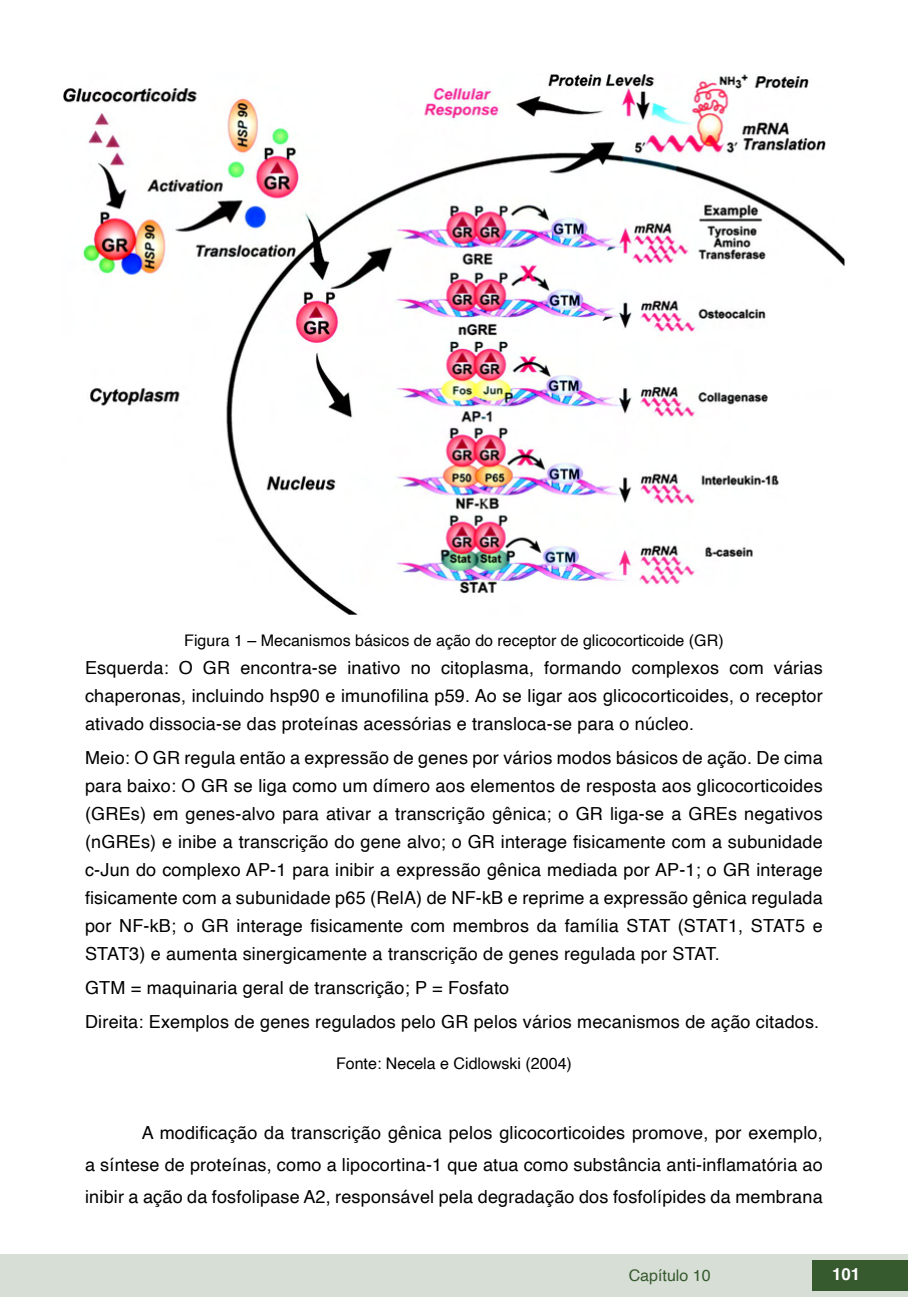
<style>
.page{position:relative;width:908px;height:1304px;background:#fff}
.page>*{position:absolute;margin:0;border:0;box-sizing:border-box;transform-origin:0 0}
.índice_remisivo{font:18px/28px "Helvetica";letter-spacing:.01em;color:#000;text-align:justify}
.txt{font:18px/32px "Helvetica";letter-spacing:.01em;color:#000;text-align:justify}
.t1{font:700 16.8px "Helvetica";color:#fff}
.imagens_graf_tab{font:16px "Helvetica";color:#000}
.t2{font:16px "Helvetica";color:#36592e}
</style>
<div class="page">
<div style="left:0;top:1254px;width:906px;height:43px;background:#d7ded5"></div>
<div style="left:812px;top:1261px;width:95px;height:30px;background:#36592e"></div>
<img style="left:63px;top:74px;width:782px;height:541px">
<p class="imagens_graf_tab" style="left:184px;top:628px;width:540px">Figura 1 – Mecanismos básicos de ação do receptor de glicocorticoide (GR)</p>
<p class="índice_remisivo" style="left:85px;top:655px;width:738px">Esquerda: O GR encontra-se inativo no citoplasma, formando complexos com várias chaperonas, incluindo hsp90 e imunofilina p59. Ao se ligar aos glicocorticoides, o receptor ativado dissocia-se das proteínas acessórias e transloca-se para o núcleo.</p>
<p class="índice_remisivo" style="left:85px;top:744px;width:738px">Meio: O GR regula então a expressão de genes por vários modos básicos de ação. De cima para baixo: O GR se liga como um dímero aos elementos de resposta aos glicocorticoides (GREs) em genes-alvo para ativar a transcrição gênica; o GR liga-se a GREs negativos (nGREs) e inibe a transcrição do gene alvo; o GR interage fisicamente com a subunidade c-Jun do complexo AP-1 para inibir a expressão gênica mediada por AP-1; o GR interage fisicamente com a subunidade p65 (RelA) de NF-kB e reprime a expressão gênica regulada por NF-kB; o GR interage fisicamente com membros da família STAT (STAT1, STAT5 e STAT3) e aumenta sinergicamente a transcrição de genes regulada por STAT.</p>
<p class="índice_remisivo" style="left:85px;top:974px;width:425px">GTM = maquinaria geral de transcrição; P = Fosfato</p>
<p class="índice_remisivo" style="left:85px;top:1008px;width:735px">Direita: Exemplos de genes regulados pelo GR pelos vários mecanismos de ação citados.</p>
<p class="imagens_graf_tab" style="left:336px;top:1051px;width:237px">Fonte: Necela e Cidlowski (2004)</p>
<p class="txt" style="left:85px;top:1117px;width:738px;text-indent:57px">A modificação da transcrição gênica pelos glicocorticoides promove, por exemplo, a síntese de proteínas, como a lipocortina-1 que atua como substância anti-inflamatória ao inibir a ação da fosfolipase A2, responsável pela degradação dos fosfolípides da membrana</p>
<p class="t2" style="left:628px;top:1263px;width:83px">Capítulo 10</p>
<p class="t1" style="left:831px;top:1264px;width:30px">101</p>
</div>
